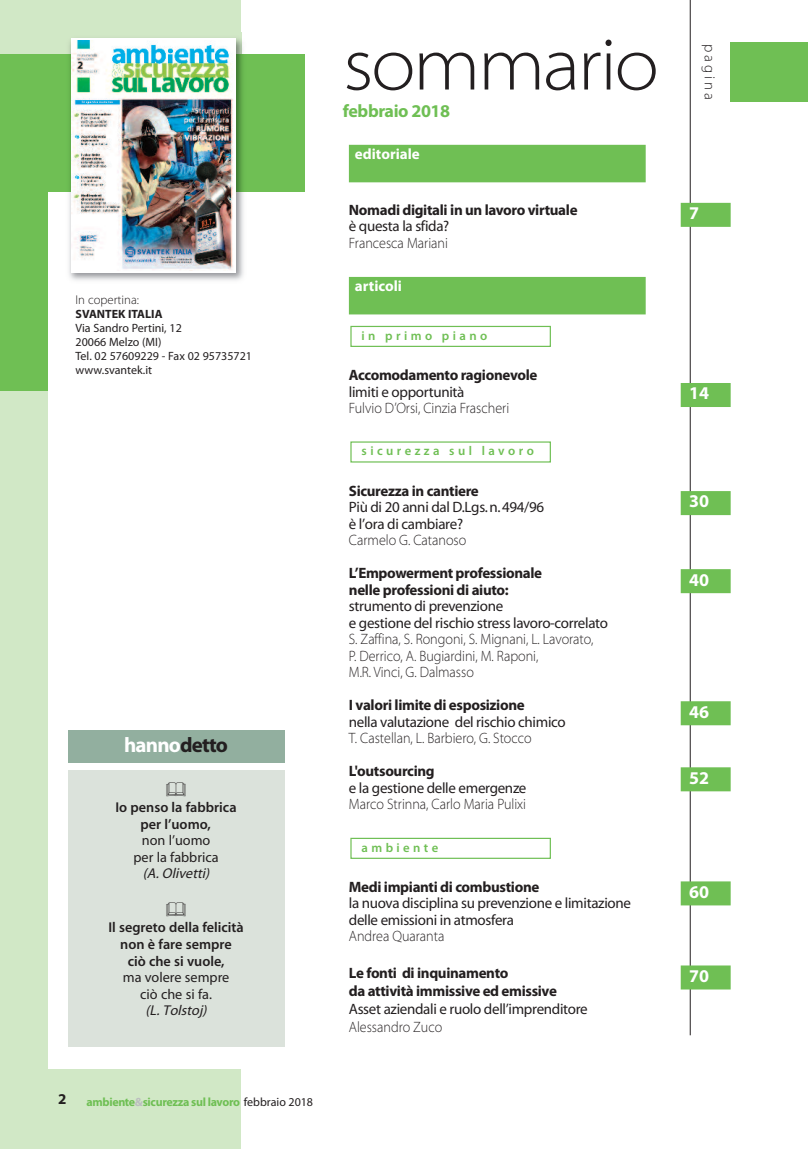
<style>
.page{position:relative;width:808px;height:1149px;background:#fff}
.page>*{position:absolute;margin:0;border:0;box-sizing:border-box;transform-origin:0 0}
.t1{font:300 semi-expanded 75px "Myriad Pro";letter-spacing:-.03em;color:#231f20}
.t2{font:700 21px "Myriad Pro";letter-spacing:-.04em;color:#fff}
.t3{font:700 18px "Myriad Pro";color:#fff}
.t4{font:700 18px "Myriad Pro";letter-spacing:-.02em;color:#6fbf54}
.t5{font:15px/16.5px "Myriad";letter-spacing:-.02em;color:#231f20}
.t6{font:300 semi-expanded 15px/16.5px "Myriad Pro";color:#231f20;scale:.85 1}
.t7{font:700 15px/16.5px "Myriad Pro";letter-spacing:-.02em;color:#231f20}
.t8{font:700 15px/16.5px "Myriad";letter-spacing:-.02em;color:#231f20}
.t9{font:700 15px "Myriad Pro";color:#fff}
.t10{font:300 15px "Myriad Pro";letter-spacing:.195em;color:#231f20}
.t11{font:600 14.25px/16.5px "Myriad";color:#231f20;text-align:center}
.t12{font:14.25px/16.5px "Myriad";color:#231f20;text-align:center}
.t13{font:italic 14.25px "Myriad";color:#231f20}
.t14{font:600 12.75px "Myriad Pro";letter-spacing:.27em;color:#6fbf54}
.t15{font:300 12.75px "Myriad Pro";color:#231f20}
.t16{font:12px/14px "Myriad Pro";color:#231f20}
.t17{font:700 12px "Myriad Pro";letter-spacing:-.03em;color:#6fbf54}
.t18{font:700 12px "Myriad Pro";color:#231f20}
.s1{color:#231f20}
.s2{color:#bcbdc0}
.s3{font-family:"Myriad";font-weight:400;color:#231f20}
.s4{font-family:"Myriad Pro"}
.s5{font-weight:400}
</style>
<div class="page">
<div style="left:0;top:0;width:241px;height:1148px;background:#d1e8c6"></div>
<div style="left:0;top:54px;width:304px;height:336px;background:#6fbf54"></div>
<div style="left:48px;top:192px;width:276px;height:876px;background:#fff"></div>
<div style="left:731px;top:43px;width:77px;height:59px;background:#6fbf54"></div>
<div style="left:349px;top:145px;width:297px;height:37px;background:#6fbf54"></div>
<div style="left:349px;top:277px;width:297px;height:37px;background:#6fbf54"></div>
<div style="left:350px;top:837px;width:201px;height:21px;border:1px solid #6fbf54"></div>
<div style="left:350px;top:326px;width:201px;height:21px;border:1px solid #6fbf54"></div>
<div style="left:350px;top:441px;width:201px;height:21px;border:1px solid #6fbf54"></div>
<hr style="left:690px;top:0;width:1px;height:1034px;background:#231f20">
<img style="left:69px;top:33px;width:175px;height:248px">
<img style="left:71px;top:41px;width:164px;height:229px">
<div style="left:681px;top:203px;width:50px;height:24px;background:#6fbf54"></div>
<div style="left:681px;top:383px;width:50px;height:24px;background:#6fbf54"></div>
<div style="left:681px;top:491px;width:50px;height:24px;background:#6fbf54"></div>
<div style="left:681px;top:569px;width:50px;height:24px;background:#6fbf54"></div>
<div style="left:681px;top:701px;width:50px;height:24px;background:#6fbf54"></div>
<div style="left:681px;top:767px;width:50px;height:24px;background:#6fbf54"></div>
<div style="left:681px;top:881px;width:50px;height:24px;background:#6fbf54"></div>
<div style="left:681px;top:965px;width:50px;height:24px;background:#6fbf54"></div>
<div style="left:68px;top:730px;width:216px;height:32px;background:#92af9f"></div>
<div style="left:68px;top:770px;width:216px;height:276px;background:#dbe2db"></div>
<p class="t15" style="left:76px;top:295px;width:65px">In copertina:</p>
<p class="t18" style="left:76px;top:309px;width:89px">SVANTEK ITALIA</p>
<p class="t16" style="left:76px;top:322px;width:178px">Via Sandro Pertini, 12<br>20066 Melzo (MI)<br>Tel. 02 57609229 - Fax 02 95735721 www.svantek.it</p>
<h2 class="t2" style="left:124px;top:736px;width:105px">hanno<span class="s1">detto</span></h2>
<p class="t11" style="left:116px;top:800px;width:123px">Io penso la fabbrica per l’uomo,</p>
<p class="t12" style="left:133px;top:833px;width:87px">non l’uomo per la fabbrica</p>
<p class="t13" style="left:143px;top:868px;width:71px">(A. Olivetti)</p>
<p class="t11" style="left:108px;top:920px;width:137px">Il segreto della felicità non è fare sempre<br>ciò che si vuole,</p>
<p class="t12" style="left:123px;top:969px;width:108px">ma volere sempre ciò che si fa.</p>
<p class="t13" style="left:146px;top:1004px;width:65px">(L. Tolstoj)</p>
<p class="t7" style="left:58px;top:1091px;width:10px">2</p>
<p class="t17" style="left:87px;top:1097px;width:228px">ambiente<span class="s2">&amp;</span>sicurezza sul lavoro <span class="s3">febbraio 2018</span></p>
<h1 class="t1" style="left:343px;top:36px;width:317px">sommario</h1>
<p class="t4" style="left:343px;top:104px;width:109px">febbraio 2018</p>
<p class="t9" style="left:355px;top:149px;width:66px">editoriale</p>
<p class="t8" style="left:349px;top:203px;width:230px"><span class="s4">Nomadi digitali</span> in un lavoro virtuale <span class="s5">è questa la sfida?</span></p>
<p class="t6" style="left:349px;top:236px;width:118px">Francesca Mariani</p>
<p class="t9" style="left:355px;top:281px;width:49px">articoli</p>
<p class="t14" style="left:362px;top:330px;width:127px">in primo piano</p>
<p class="t7" style="left:349px;top:368px;width:190px">Accomodamento ragionevole</p>
<p class="t5" style="left:349px;top:384px;width:117px">limiti e opportunità</p>
<p class="t6" style="left:349px;top:401px;width:190px">Fulvio D’Orsi, Cinzia Frascheri</p>
<p class="t14" style="left:362px;top:446px;width:174px">sicurezza sul lavoro</p>
<p class="t7" style="left:349px;top:483px;width:131px">Sicurezza in cantiere</p>
<p class="t5" style="left:349px;top:500px;width:197px">Più di 20 anni dal D.Lgs.n.494/96 è l’ora di cambiare?</p>
<p class="t6" style="left:349px;top:533px;width:140px">Carmelo G. Catanoso</p>
<p class="t7" style="left:349px;top:566px;width:195px">L’Empowerment professionale nelle professioni di aiuto:</p>
<p class="t5" style="left:349px;top:599px;width:261px">strumento di prevenzione<br>e gestione del rischio stress lavoro-correlato</p>
<p class="t6" style="left:349px;top:632px;width:289px">S. Zaffina, S. Rongoni, S. Mignani, L. Lavorato,<br>P. Derrico, A. Bugiardini, M. Raponi,<br>M.R. Vinci, G. Dalmasso</p>
<p class="t7" style="left:349px;top:698px;width:177px">I valori limite di esposizione</p>
<p class="t5" style="left:349px;top:714px;width:218px">nella valutazione del rischio chimico</p>
<p class="t6" style="left:349px;top:731px;width:217px">T. Castellan, L. Barbiero, G. Stocco</p>
<p class="t7" style="left:349px;top:764px;width:87px">L'outsourcing</p>
<p class="t5" style="left:349px;top:780px;width:179px">e la gestione delle emergenze</p>
<p class="t6" style="left:349px;top:797px;width:210px">Marco Strinna, Carlo Maria Pulixi</p>
<p class="t14" style="left:362px;top:842px;width:78px">ambiente</p>
<p class="t7" style="left:349px;top:879px;width:192px">Medi impianti di combustione</p>
<p class="t5" style="left:349px;top:896px;width:284px">la nuova disciplina su prevenzione e limitazione delle emissioni in atmosfera</p>
<p class="t6" style="left:349px;top:929px;width:114px">Andrea Quaranta</p>
<p class="t7" style="left:349px;top:964px;width:210px;line-height:18px">Le fonti di inquinamento<br>da attività immissive ed emissive</p>
<p class="t5" style="left:349px;top:1001px;width:240px">Asset aziendali e ruolo dell’imprenditore</p>
<p class="t6" style="left:349px;top:1019px;width:111px">Alessandro Zuco</p>
<p class="t10" style="left:715px;top:44px;width:57px;rotate:90deg">pagina</p>
<p class="t3" style="left:689px;top:206px;width:11px">7</p>
<p class="t3" style="left:689px;top:386px;width:21px">14</p>
<p class="t3" style="left:689px;top:494px;width:21px">30</p>
<p class="t3" style="left:689px;top:572px;width:21px">40</p>
<p class="t3" style="left:689px;top:704px;width:21px">46</p>
<p class="t3" style="left:689px;top:770px;width:21px">52</p>
<p class="t3" style="left:689px;top:884px;width:21px">60</p>
<p class="t3" style="left:689px;top:968px;width:21px">70</p>
</div>
